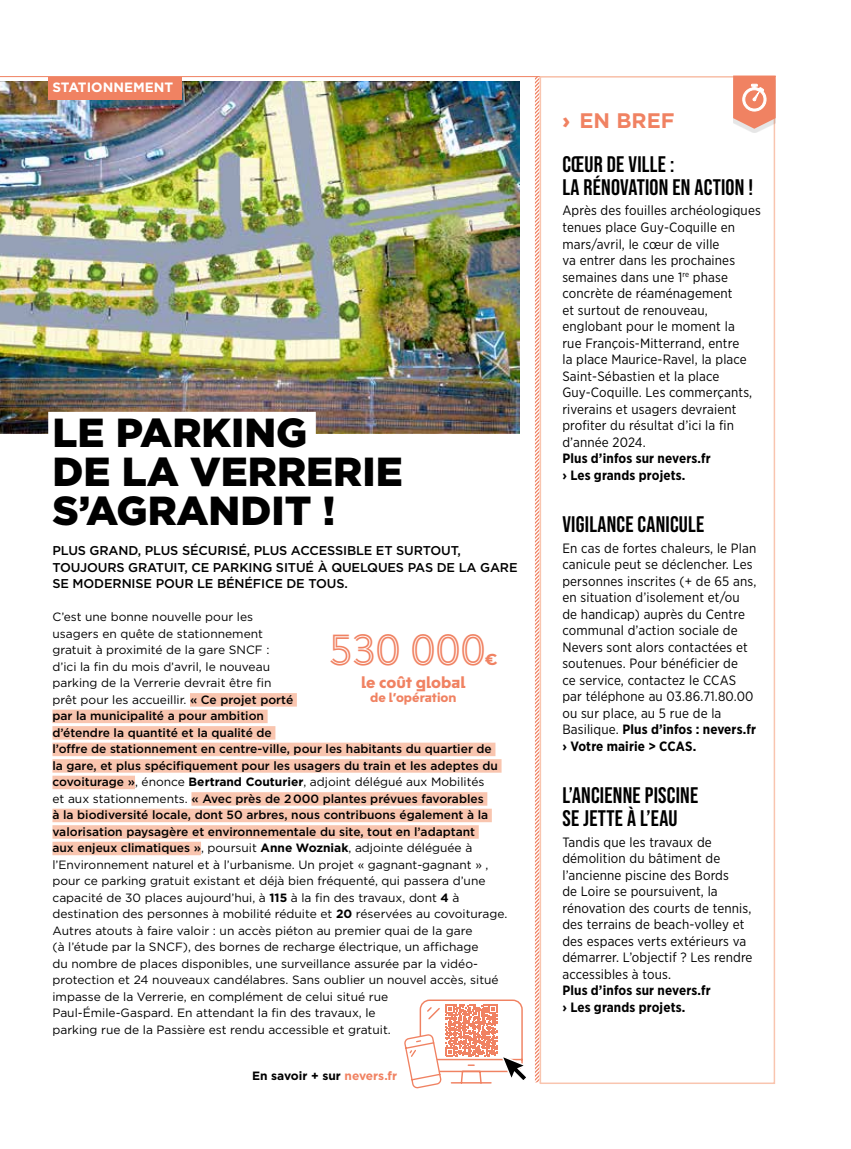
<style>
.page{position:relative;width:851px;height:1149px;background:#fff}
.page>*{position:absolute;margin:0;border:0;box-sizing:border-box;transform-origin:0 0}
.t1{font:45px "AW Conqueror Std Inline";letter-spacing:-.025em;color:#f08262}
.t2{font:900 40.5px/39px "Gotham";color:#000}
.t3{font:22.5px/22.5px "Bebas Neue";letter-spacing:.01em;color:#000}
.t4{font:700 21px "Gotham";color:#f08262}
.t5{font:800 15px "Bw Modelica SS02";color:#f08262}
.t6{font:13.5px/16.5px "Gotham Narrow";letter-spacing:.01em;color:#000}
.t7{font:700 13.5px/16.5px "Gotham Narrow";letter-spacing:.01em;color:#000}
.t8{font:700 13.5px "Gotham";color:#fff}
.t9{font:500 12.75px/16.5px "Gotham";letter-spacing:-.01em;color:#000}
.t10{font:12px/16.5px "Gotham";color:#000}
.t11{font:700 12px "Gotham";color:#000}
.t12{font:800 12px "Bw Modelica SS02";color:#f08262}
.s1{font-weight:500}
.s2{font-weight:700}
.s3{color:#f08262}
.s4{font-weight:900}
</style>
<div class="page">
<img style="left:0;top:82px;width:403px;height:351px">
<hr style="left:0;top:76px;width:775px;height:1px;background:#f08262">
<div style="left:48px;top:77px;width:134px;height:22px;background:#f08262"></div>
<div style="left:48px;top:411px;width:268px;height:44px;background:#fff"></div>
<div style="left:190px;top:693px;width:107px;height:13px;background:#f9c5af"></div>
<div style="left:52px;top:709px;width:215px;height:14px;background:#f9c5af"></div>
<div style="left:52px;top:726px;width:223px;height:13px;background:#f9c5af"></div>
<div style="left:52px;top:742px;width:443px;height:14px;background:#f9c5af"></div>
<div style="left:52px;top:759px;width:449px;height:13px;background:#f9c5af"></div>
<div style="left:52px;top:775px;width:83px;height:14px;background:#f9c5af"></div>
<div style="left:191px;top:792px;width:296px;height:13px;background:#f9c5af"></div>
<div style="left:52px;top:808px;width:439px;height:14px;background:#f9c5af"></div>
<div style="left:52px;top:825px;width:426px;height:13px;background:#f9c5af"></div>
<div style="left:52px;top:841px;width:149px;height:14px;background:#f9c5af"></div>
<div style="left:733px;top:80px;width:42px;height:53px;background:#000;opacity:.1"></div>
<svg style="left:733px;top:75px;width:42px;height:54px;background:#f19c83"></svg>
<img style="left:403px;top:76px;width:139px;height:1013px">
<p class="t8" style="left:52px;top:79px;width:122px">STATIONNEMENT</p>
<h2 class="t2" style="left:52px;top:412px;width:352px">LE PARKING<br>DE LA VERRERIE<br>S’AGRANDIT !</h2>
<p class="t9" style="left:52px;top:542px;width:466px">PLUS GRAN D, PLUS SÉCURISÉ, PLUS ACCESSI BLE ET SURTOUT,<br>TOUJOURS GRATUIT, CE PARKING SITU É À QU ELQU ES PAS DE LA GARE<br>SE MODERNI</p>
<p class="t9" style="left:135px;top:575px;width:214px">SE POUR LE BÉN ÉFICE DE TOUS.</p>
<p class="t10" style="left:52px;top:608px;width:456px">C’est une bonne nouvelle pour les<br>usagers en quête de stationnement<br>gratuit à proximité de la gare SNCF :<br>d’ici la fin du mois d’avril, le nouveau<br>parking de la Verrerie devrait être fin<br>prêt pour les accueillir. <span class="s1">« Ce projet porté<br>par la municipalité a pour ambition<br>d’étendre la quantité et la qualité de<br>l’offre de stationnement en centre-ville, pour les habitants du quartier de<br>la gare, et plus spécifiquement pour les usagers du train et les adeptes du covoiturage »</span>, énonce <span class="s2">Bertrand Couturier</span>, adjoint délégué aux Mobilités<br>et aux stationnements. <span class="s1">« Avec près de 2 000 plantes prévues favorables<br>à la biodiversité locale, dont 50 arbres, nous contribuons également à la valorisation paysagère et environnementale du site, tout en l’adaptant<br>aux enjeux climatiques »</span>, poursuit <span class="s2">Anne Wozniak</span>, adjointe déléguée à l’Environnement naturel et à l’urbanisme. Un projet « gagnant-gagnant » , pour ce parking gratuit existant et déjà bien fréquenté, qui passera d’une capacité de 30 places aujourd’hui, à <span class="s2">115</span> à la fin des travaux, dont <span class="s2">4</span> à destination des personnes à mobilité réduite et <span class="s2">20</span> réservées au covoiturage.<br>Autres atouts à faire valoir : un accès piéton au premier quai de la gare<br>(à l’étude par la SNCF), des bornes de recharge électrique, un affichage<br>du nombre de places disponibles, une surveillance assurée par la vidéo&shy;protection et 24 nouveaux candélabres. Sans oublier un nouvel accès, situé impasse de la Verrerie, en complément de celui situé rue Paul-Émile-Gaspard. En attendant la fin des travaux, le<br>parking rue de la Passière est rendu accessible et gratuit.</p>
<h1 class="t1" style="left:329px;top:625px;width:159px">530 000</h1>
<p class="t5" style="left:485px;top:650px;width:14px">€</p>
<p class="t5" style="left:361px;top:672px;width:106px">le coût global</p>
<p class="t12" style="left:370px;top:690px;width:88px">de l’opération</p>
<p class="t11" style="left:252px;top:1067px;width:147px">En savoir + sur <span class="s3">nevers.fr</span></p>
<h3 class="t4" style="left:562px;top:107px;width:114px"><span class="s4">›</span> EN BREF</h3>
<h3 class="t3" style="left:562px;top:153px;width:192px">CŒUR DE VILLE :<br>LA RÉNOVATION EN ACTION !</h3>
<p class="t6" style="left:562px;top:202px;width:200px">Après des fouilles archéologiques tenues place Guy-Coquille en mars/avril, le cœur de ville<br>va entrer dans les prochaines semaines dans une 1<sup>re</sup> phase concrète de réaménagement<br>et surtout de renouveau, englobant pour le moment la<br>rue François-Mitterrand, entre<br>la place Maurice-Ravel, la place<br>Saint-Sébastien et la place<br>Guy-Coquille. Les commerçants, riverains et usagers devraient profiter du résultat d’ici la fin d’année 2024.</p>
<p class="t7" style="left:562px;top:450px;width:150px">Plus d’infos sur nevers.fr › Les grands projets.</p>
<h3 class="t3" style="left:562px;top:512px;width:143px">VIGILANCE CANICULE</h3>
<p class="t6" style="left:562px;top:539px;width:195px">En cas de fortes chaleurs, le Plan canicule peut se déclencher. Les personnes inscrites (+ de 65 ans, en situation d’isolement et/ou de handicap) auprès du Centre communal d’action sociale de<br>Nevers sont alors contactées et soutenues. Pour bénéficier de<br>ce service, contactez le CCAS par téléphone au 03.86.71.80.00 ou sur place, au 5 rue de la<br>Basilique. <span class="s2">Plus d’infos : nevers.fr › Votre mairie &gt; CCAS.</span></p>
<h3 class="t3" style="left:562px;top:783px;width:137px">L’ANCIENNE PISCINE<br>SE JETTE À L’EAU</h3>
<p class="t6" style="left:562px;top:833px;width:191px">Tandis que les travaux de démolition du bâtiment de l’ancienne piscine des Bords<br>de Loire se poursuivent, la rénovation des courts de tennis, des terrains de beach-volley et des espaces verts extérieurs va démarrer. L’objectif ? Les rendre accessibles à tous.</p>
<p class="t7" style="left:562px;top:981px;width:150px">Plus d’infos sur nevers.fr › Les grands projets.</p>
</div>
